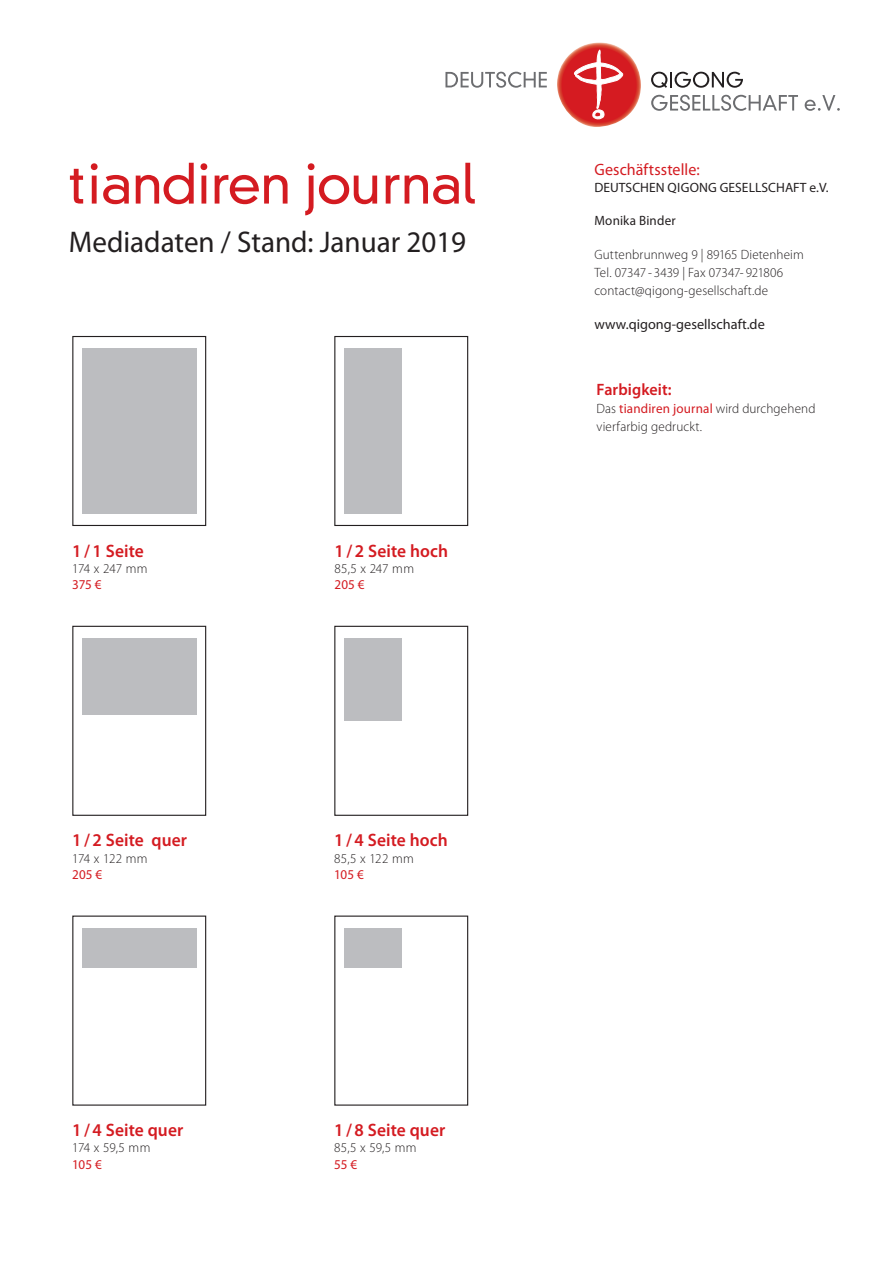
<style>
.page{position:relative;width:893px;height:1263px;background:#fff}
.page>*{position:absolute;margin:0;border:0;box-sizing:border-box;transform-origin:0 0}
.t1{font:300 53.7px "DIN Neuzeit Grotesk";letter-spacing:-.005em;color:#d41b21}
.t2{font:30px "Myriad Pro";color:#231f20}
.t3{font:600 18px "Myriad Pro";letter-spacing:.005em;color:#d41b21}
.t4{font:16.5px "Myriad Pro";letter-spacing:.005em;color:#d41b21}
.t5{font:600 16.5px "Myriad Pro";letter-spacing:.005em;color:#d41b21}
.t6{font:14.25px "Myriad Pro";color:#231f20}
.t7{font:300 13.5px/18px "Myriad Pro";letter-spacing:.01em;color:#231f20}
.t8{font:13.5px "Myriad Pro";letter-spacing:.005em;color:#231f20}
.t9{font:13.5px "Myriad Pro";letter-spacing:.005em;color:#d41b21}
.s1{font-weight:400;color:#d41b21}
</style>
<div class="page">
<img style="left:557px;top:43px;width:84px;height:84px">
<svg style="left:651px;top:95px;width:147px;height:16px"></svg>
<svg style="left:805px;top:95px;width:35px;height:16px"></svg>
<svg style="left:651px;top:72px;width:92px;height:16px"></svg>
<svg style="left:445px;top:72px;width:102px;height:16px"></svg>
<svg style="left:573px;top:49px;width:51px;height:71px"></svg>
<div style="left:334px;top:336px;width:134px;height:190px;border:1px solid #231f20"></div>
<div style="left:344px;top:348px;width:57px;height:166px;background:#bcbdc0"></div>
<div style="left:334px;top:626px;width:134px;height:190px;border:1px solid #231f20"></div>
<div style="left:344px;top:638px;width:57px;height:83px;background:#bcbdc0"></div>
<div style="left:344px;top:928px;width:57px;height:40px;background:#bcbdc0"></div>
<div style="left:72px;top:336px;width:134px;height:190px;border:1px solid #231f20"></div>
<div style="left:82px;top:348px;width:115px;height:166px;background:#bcbdc0"></div>
<div style="left:72px;top:626px;width:134px;height:190px;border:1px solid #231f20"></div>
<div style="left:82px;top:638px;width:115px;height:76px;background:#bcbdc0"></div>
<div style="left:82px;top:928px;width:115px;height:40px;background:#bcbdc0"></div>
<h1 class="t1" style="left:69px;top:152px;width:407px">tiandiren journal</h1>
<h2 class="t2" style="left:69px;top:223px;width:399px">Mediadaten / Stand: Januar 2019</h2>
<h3 class="t3" style="left:72px;top:539px;width:73px">1 / 1 Seite</h3>
<p class="t7" style="left:72px;top:559px;width:77px">174 x 247 mm</p>
<p class="t9" style="left:72px;top:576px;width:31px">375 €</p>
<h3 class="t3" style="left:72px;top:829px;width:116px">1 / 2 Seite quer</h3>
<p class="t7" style="left:72px;top:849px;width:77px">174 x 122 mm</p>
<p class="t9" style="left:72px;top:866px;width:32px">205 €</p>
<h3 class="t3" style="left:72px;top:1119px;width:113px">1 / 4 Seite quer</h3>
<p class="t7" style="left:72px;top:1139px;width:80px">174 x 59,5 mm</p>
<p class="t9" style="left:72px;top:1156px;width:31px">105 €</p>
<h3 class="t3" style="left:335px;top:539px;width:115px">1 / 2 Seite hoch</h3>
<p class="t7" style="left:335px;top:559px;width:81px">85,5 x 247 mm</p>
<p class="t9" style="left:335px;top:576px;width:32px">205 €</p>
<h3 class="t3" style="left:334px;top:829px;width:115px">1 / 4 Seite hoch</h3>
<p class="t7" style="left:334px;top:849px;width:81px">85,5 x 122 mm</p>
<p class="t9" style="left:334px;top:866px;width:31px">105 €</p>
<h3 class="t3" style="left:334px;top:1119px;width:113px">1 / 8 Seite quer</h3>
<p class="t7" style="left:334px;top:1139px;width:84px">85,5 x 59,5 mm</p>
<p class="t9" style="left:334px;top:1156px;width:24px">55 €</p>
<p class="t4" style="left:594px;top:160px;width:107px">Geschäftsstelle:</p>
<p class="t8" style="left:594px;top:179px;width:236px">DEUTSCHEN QIGONG GESELLSCHAFT e.V.</p>
<p class="t8" style="left:594px;top:212px;width:83px">Monika Binder</p>
<p class="t7" style="left:594px;top:246px;width:211px">Guttenbrunnweg 9 | 89165 Dietenheim<br>Tel. 07347 - 3439 | Fax 07347- 921806 contact@qigong-gesellschaft.de</p>
<p class="t6" style="left:594px;top:315px;width:172px">www.qigong-gesellschaft.de</p>
<p class="t5" style="left:597px;top:379px;width:77px">Farbigkeit:</p>
<p class="t7" style="left:597px;top:400px;width:220px">Das <span class="s1">tiandiren journal</span> wird durchgehend vierfarbig gedruckt.</p>
</div>
